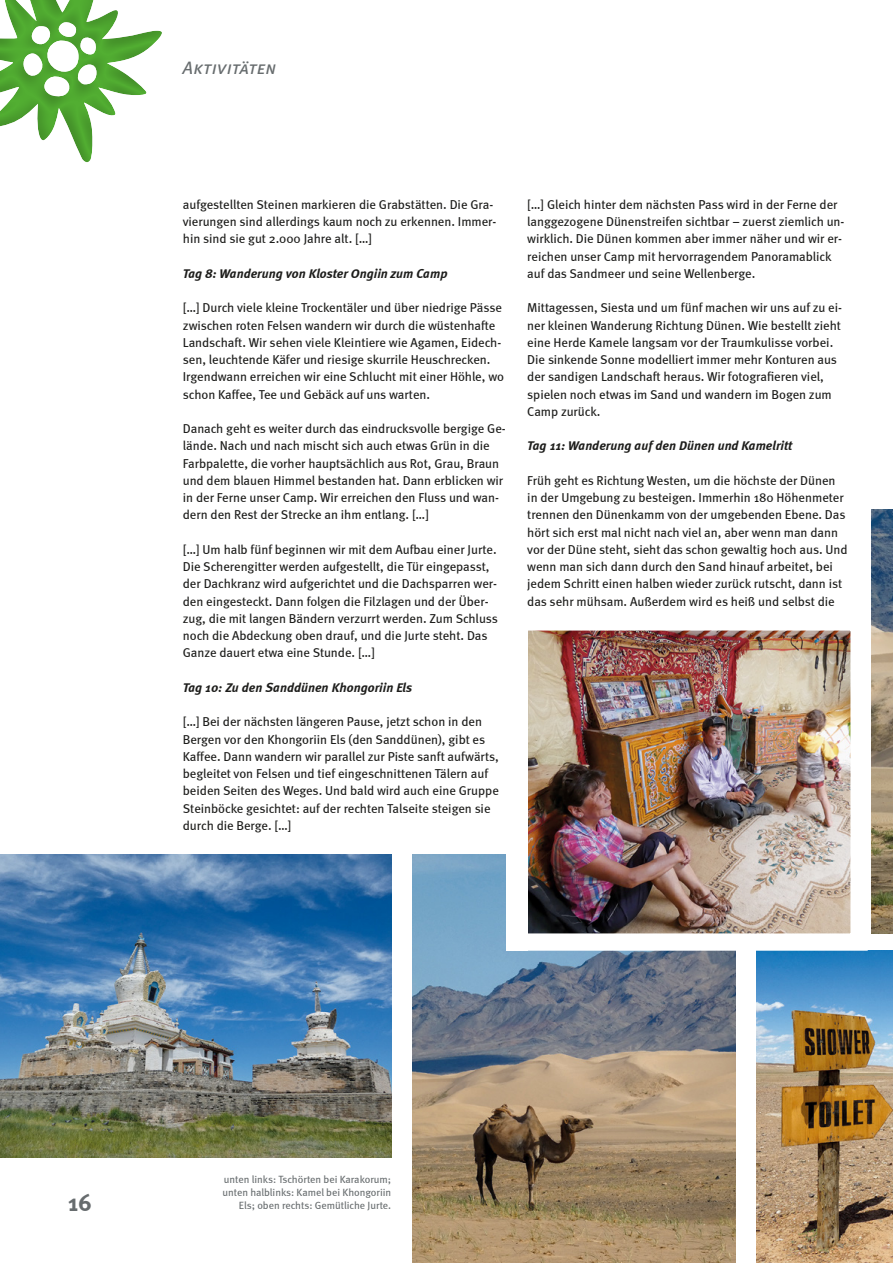
<style>
.page{position:relative;width:893px;height:1263px;background:#fff}
.page>*{position:absolute;margin:0;border:0;box-sizing:border-box;transform-origin:0 0}
.t1{font:24px "Meta Bold Caps";color:#676c6e}
.t2{font:18px "Meta Book Italic Caps";letter-spacing:.015em;color:#676c6e}
.t3{font:12.9px/17.2px "Meta";letter-spacing:-.005em;color:#1d1d1b}
.t4{font:italic 700 12.9px "Meta";letter-spacing:.005em;color:#1d1d1b}
.t5{font:10.5px/12.8px "Meta";letter-spacing:-.005em;color:#676c6e;text-align:right}
</style>
<div class="page">
<div style="left:0;top:0;width:166px;height:165px;background:#1d1d1b;opacity:.25"></div>
<img style="left:757px;top:951px;width:136px;height:312px">
<img style="left:0;top:855px;width:391px;height:303px">
<img style="left:412px;top:855px;width:324px;height:408px">
<img style="left:872px;top:510px;width:21px;height:423px">
<img style="left:501px;top:605px;width:375px;height:354px">
<div style="left:506px;top:623px;width:21px;height:328px;background:#fff"></div>
<h2 class="t2" style="left:183px;top:57px;width:95px">Aktivitäten</h2>
<p class="t3" style="left:183px;top:196px;width:315px">aufgestellten Steinen markieren die Grabstätten. Die Gra&shy;vierungen sind allerdings kaum noch zu erkennen. Immer&shy;hin sind sie gut 2.000 Jahre alt. […]</p>
<p class="t4" style="left:183px;top:266px;width:266px">Tag 8: Wanderung von Kloster Ongiin zum Camp</p>
<p class="t3" style="left:183px;top:299px;width:323px">[…] Durch viele kleine Trockentäler und über niedrige Pässe zwischen roten Felsen wandern wir durch die wüstenhafte Landschaft. Wir sehen viele Kleintiere wie Agamen, Eidech&shy;sen, leuchtende Käfer und riesige skurrile Heuschrecken.<br>Irgendwann erreichen wir eine Schlucht mit einer Höhle, wo schon Kaffee, Tee und Gebäck auf uns warten.</p>
<p class="t3" style="left:183px;top:420px;width:324px">Danach geht es weiter durch das eindrucksvolle bergige Ge&shy;lände. Nach und nach mischt sich auch etwas Grün in die Farbpalette, die vorher hauptsächlich aus Rot, Grau, Braun und dem blauen Himmel bestanden hat. Dann erblicken wir in der Ferne unser Camp. Wir erreichen den Fluss und wan&shy;dern den Rest der Strecke an ihm entlang. […]</p>
<p class="t3" style="left:183px;top:541px;width:317px">[…] Um halb fünf beginnen wir mit dem Aufbau einer Jurte.<br>Die Scherengitter werden aufgestellt, die Tür eingepasst, der Dachkranz wird aufgerichtet und die Dachsparren wer&shy;den eingesteckt. Dann folgen die Filzlagen und der Über&shy;zug, die mit langen Bändern verzurrt werden. Zum Schluss noch die Abdeckung oben drauf, und die Jurte steht. Das Ganze dauert etwa eine Stunde. […]</p>
<p class="t4" style="left:183px;top:680px;width:231px">Tag 10: Zu den Sanddünen Khongoriin Els</p>
<p class="t3" style="left:183px;top:713px;width:318px">[…] Bei der nächsten längeren Pause, jetzt schon in den Bergen vor den Khongoriin Els (den Sanddünen), gibt es Kaffee. Dann wandern wir parallel zur Piste sanft aufwärts, begleitet von Felsen und tief eingeschnittenen Tälern auf beiden Seiten des Weges. Und bald wird auch eine Gruppe Steinböcke gesichtet: auf der rechten Talseite steigen sie durch die Berge. […]</p>
<p class="t3" style="left:527px;top:196px;width:319px">[…] Gleich hinter dem nächsten Pass wird in der Ferne der langgezogene Dünenstreifen sichtbar – zuerst ziemlich un&shy;wirklich. Die Dünen kommen aber immer näher und wir er&shy;reichen unser Camp mit hervorragendem Panoramablick auf das Sandmeer und seine Wellenberge.</p>
<p class="t3" style="left:527px;top:299px;width:316px">Mittagessen, Siesta und um fünf machen wir uns auf zu ei&shy;ner kleinen Wanderung Richtung Dünen. Wie bestellt zieht eine Herde Kamele langsam vor der Traumkulisse vorbei.<br>Die sinkende Sonne modelliert immer mehr Konturen aus der sandigen Landschaft heraus. Wir fotografieren viel, spielen noch etwas im Sand und wandern im Bogen zum Camp zurück.</p>
<p class="t4" style="left:527px;top:438px;width:266px">Tag 11: Wanderung auf den Dünen und Kamelritt</p>
<p class="t3" style="left:527px;top:472px;width:322px">Früh geht es Richtung Westen, um die höchste der Dünen in der Umgebung zu besteigen. Immerhin 180 Höhenmeter trennen den Dünenkamm von der umgebenden Ebene. Das hört sich erst mal nicht nach viel an, aber wenn man dann vor der Düne steht, sieht das schon gewaltig hoch aus. Und wenn man sich dann durch den Sand hinauf arbeitet, bei jedem Schritt einen halben wieder zurück rutscht, dann ist das sehr mühsam. Außerdem wird es heiß und selbst die</p>
<h1 class="t1" style="left:68px;top:1188px;width:26px">16</h1>
<p class="t5" style="left:223px;top:1173px;width:170px">unten links: Tschörten bei Karakorum; unten halblinks: Kamel bei Khongoriin<br>Els; oben rechts: Gemütliche Jurte.</p>
</div>
